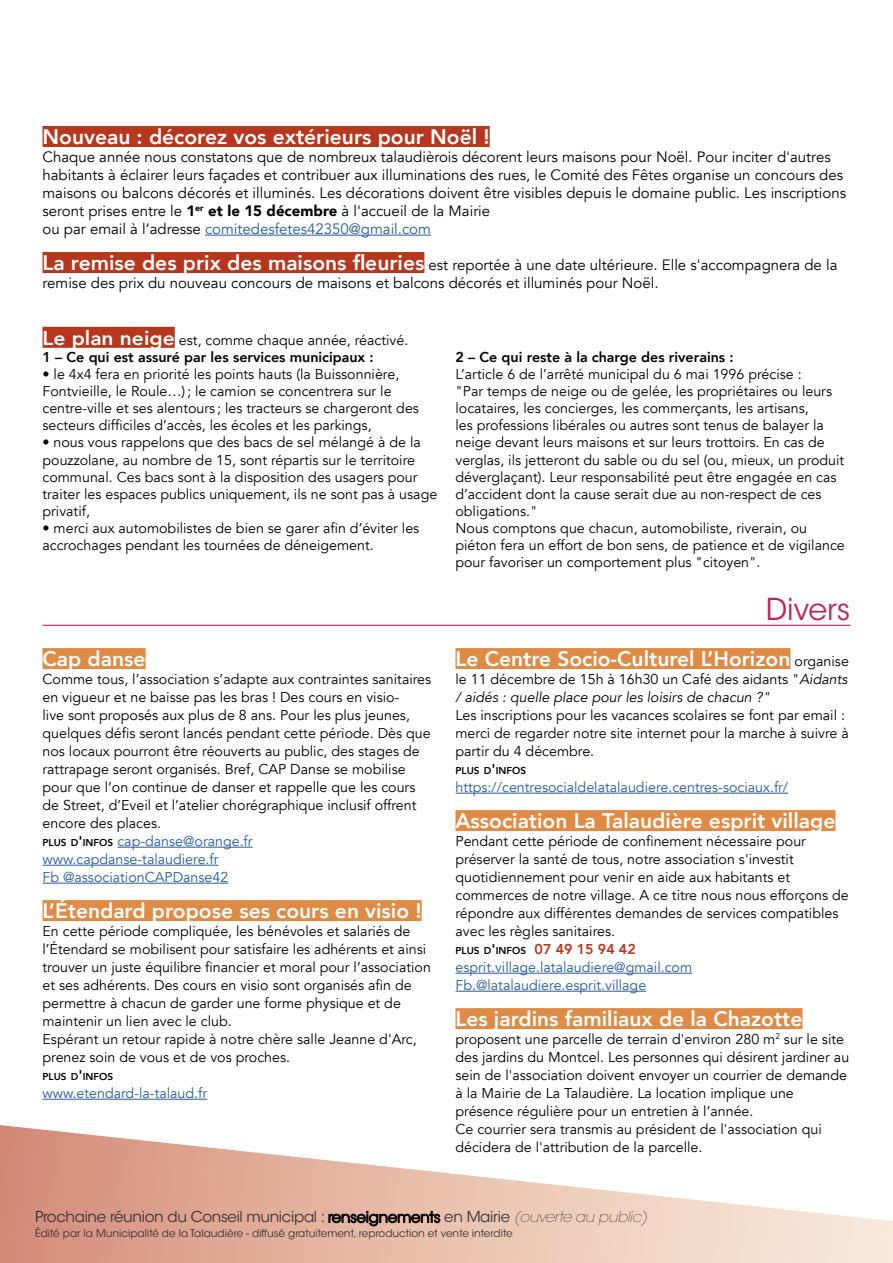
<style>
.page{position:relative;width:893px;height:1263px;background:#fff}
.page>*{position:absolute;margin:0;border:0;box-sizing:border-box;transform-origin:0 0}
.t1{font:30px "ITC Avant Garde Std";color:#b92858}
.t2{font:800 21px "Avenir";color:#fff}
.t3{font:15px/18px "Avenir";color:#000}
.t4{font:15px "ITC Avant Garde Std";letter-spacing:-.02em;color:#373635}
.t5{font:14.25px/18px "Avenir";color:#000}
.t6{font:14.25px/18px "Avenir";color:#275b9b}
.t7{font:800 14.25px/17.1px "Avenir";color:#000}
.t8{font:italic 14.25px/18px "Avenir";color:#000}
.t9{font:10.5px "ITC Avant Garde Std";color:#373635}
.t10{font:800 10.05px "Avenir";color:#000}
.s1{font-weight:900}
.s2{color:#275b9b}
.s3{font-weight:800;font-size:21px;color:#fff}
.s4{font-size:19.95px;color:#fff}
.s5{font-weight:400}
.s6{font-weight:800;font-size:10.05px}
.s7{font-weight:800}
.s8{font-size:14.25px}
.s9{font-weight:400;font-size:14.25px;color:#000}
.s10{font-style:normal}
.s11{font-size:14.25px;color:#b6371d}
.s12{font-weight:200;font-style:italic}
</style>
<div class="page">
<svg style="left:0;top:1125px;width:893px;height:138px"></svg>
<div style="left:43px;top:327px;width:132px;height:21px;background:#b6371d"></div>
<div style="left:43px;top:648px;width:103px;height:21px;background:#e08b45"></div>
<hr style="left:117px;top:847px;width:136px;height:1px;background:#275b9b">
<hr style="left:43px;top:865px;width:176px;height:1px;background:#275b9b">
<hr style="left:43px;top:883px;width:185px;height:1px;background:#275b9b">
<div style="left:43px;top:900px;width:379px;height:21px;background:#e08b45"></div>
<hr style="left:43px;top:1099px;width:164px;height:1px;background:#275b9b">
<div style="left:455px;top:648px;width:335px;height:21px;background:#e08b45"></div>
<hr style="left:455px;top:793px;width:333px;height:1px;background:#275b9b">
<div style="left:455px;top:810px;width:380px;height:21px;background:#e08b45"></div>
<hr style="left:455px;top:973px;width:237px;height:1px;background:#275b9b">
<hr style="left:455px;top:991px;width:191px;height:1px;background:#275b9b">
<div style="left:455px;top:1008px;width:347px;height:21px;background:#e08b45"></div>
<div style="left:43px;top:126px;width:447px;height:21px;background:#b6371d"></div>
<hr style="left:205px;top:235px;width:226px;height:1px;background:#275b9b">
<div style="left:43px;top:252px;width:381px;height:21px;background:#b6371d"></div>
<hr style="left:43px;top:625px;width:807px;height:1px;background:#b92858">
<h2 class="t2" style="left:43px;top:120px;width:449px">Nouveau : décorez vos extérieurs pour Noël !</h2>
<p class="t3" style="left:43px;top:148px;width:805px">Chaque année nous constatons que de nombreux talaudièrois décorent leurs maisons pour Noël. Pour inciter d'autres habitants à éclairer leurs façades et contribuer aux illuminations des rues, le Comité des Fêtes organise un concours des maisons ou balcons décorés et illuminés. Les décorations doivent être visibles depuis le domaine public. Les inscriptions seront prises entre le <span class="s1">1</span><sup>er</sup> <span class="s1">et le 15 décembre</span> à l'accueil de la Mairie<br>ou par email à l’adresse <span class="s2">comitedesfetes42350@gmail.com</span></p>
<p class="t3" style="left:43px;top:256px;width:796px"><span class="s3">La remise des prix des maisons fleuries</span> est reportée à une date ultérieure. Elle s'accompagnera de la remise des prix du nouveau concours de maisons et balcons décorés et illuminés pour Noël.</p>
<p class="t7" style="left:43px;top:331px;width:367px"><span class="s4">Le plan neige</span> <span class="s5">est, comme chaque année, réactivé.<br></span>1 – Ce qui est assuré par les services municipaux :</p>
<p class="t5" style="left:43px;top:366px;width:378px;line-height:17.1px">• le 4x4 fera en priorité les points hauts (la Buissonnière, Fontvieille, le Roule…); le camion se concentrera sur le centre-ville et ses alentours ; les tracteurs se chargeront des secteurs difficiles d’accès, les écoles et les parkings,</p>
<p class="t5" style="left:43px;top:434px;width:396px;line-height:17.1px">• nous vous rappelons que des bacs de sel mélangé à de la pouzzolane, au nombre de 15, sont répartis sur le territoire communal. Ces bacs sont à la disposition des usagers pour traiter les espaces publics uniquement, ils ne sont pas à usage privatif,</p>
<p class="t5" style="left:43px;top:520px;width:378px;line-height:17.1px">• merci aux automobilistes de bien se garer afin d’éviter les accrochages pendant les tournées de déneigement.</p>
<h2 class="t2" style="left:43px;top:642px;width:105px">Cap danse</h2>
<p class="t5" style="left:43px;top:670px;width:390px">Comme tous, l’association s’adapte aux contraintes sanitaires en vigueur et ne baisse pas les bras ! Des cours en visio-<br>live sont proposés aux plus de 8 ans. Pour les plus jeunes, quelques défis seront lancés pendant cette période. Dès que nos locaux pourront être réouverts au public, des stages de rattrapage seront organisés. Bref, CAP Danse se mobilise pour que l’on continue de danser et rappelle que les cours de Street, d’Eveil et l’atelier chorégraphique inclusif offrent encore des places.<br><span class="s6">PLUS D</span><span class="s7">'</span><span class="s6">INFOS</span> <span class="s2">cap-danse@orange.fr www.capdanse-talaudiere.fr<br>Fb @associationCAPDanse42</span></p>
<h2 class="t2" style="left:43px;top:894px;width:381px">L’Étendard propose ses cours en visio !</h2>
<p class="t5" style="left:43px;top:922px;width:390px">En cette période compliquée, les bénévoles et salariés de l’Étendard se mobilisent pour satisfaire les adhérents et ainsi trouver un juste équilibre financier et moral pour l’association et ses adhérents. Des cours en visio sont organisés afin de permettre à chacun de garder une forme physique et de maintenir un lien avec le club.<br>Espérant un retour rapide à notre chère salle Jeanne d'Arc, prenez soin de vous et de vos proches.</p>
<p class="t10" style="left:43px;top:1069px;width:72px">PLUS D<span class="s8">'</span>INFOS</p>
<p class="t6" style="left:43px;top:1084px;width:166px">www.etendard-la-talaud.fr</p>
<p class="t7" style="left:455px;top:348px;width:280px">2 – Ce qui reste à la charge des riverains :</p>
<p class="t5" style="left:455px;top:366px;width:391px;line-height:17.1px">L’article 6 de l’arrêté municipal du 6 mai 1996 précise :<br>"Par temps de neige ou de gelée, les propriétaires ou leurs locataires, les concierges, les commerçants, les artisans,<br>les professions libérales ou autres sont tenus de balayer la neige devant leurs maisons et sur leurs trottoirs. En cas de verglas, ils jetteront du sable ou du sel (ou, mieux, un produit déverglaçant). Leur responsabilité peut être engagée en cas d’accident dont la cause serait due au non-respect de ces obligations."<br>Nous comptons que chacun, automobiliste, riverain, ou piéton fera un effort de bon sens, de patience et de vigilance pour favoriser un comportement plus "citoyen".</p>
<h1 class="t1" style="left:766px;top:591px;width:86px">Divers</h1>
<h2 class="t2" style="left:455px;top:642px;width:395px">Le Centre Socio-Culturel L’Horizon <span class="s9">organise</span></h2>
<p class="t8" style="left:455px;top:670px;width:394px"><span class="s10">le 11 décembre de 15h à 16h30 un Café des aidants "</span>Aidants / aidés : quelle place pour les loisirs de chacun ?"</p>
<p class="t5" style="left:455px;top:706px;width:395px">Les inscriptions pour les vacances scolaires se font par email : merci de regarder notre site internet pour la marche à suivre à partir du 4 décembre.</p>
<p class="t10" style="left:455px;top:763px;width:72px">PLUS D<span class="s8">'</span>INFOS</p>
<p class="t6" style="left:455px;top:778px;width:334px">https://centresocialdelatalaudiere.centres-sociaux.fr/</p>
<h2 class="t2" style="left:455px;top:804px;width:381px">Association La Talaudière esprit village</h2>
<p class="t5" style="left:455px;top:832px;width:395px">Pendant cette période de confinement nécessaire pour préserver la santé de tous, notre association s'investit quotidiennement pour venir en aide aux habitants et commerces de notre village. A ce titre nous nous efforçons de répondre aux différentes demandes de services compatibles avec les règles sanitaires.</p>
<p class="t10" style="left:455px;top:943px;width:182px">PLUS D<span class="s8">'</span>INFOS <span class="s11">07 49 15 94 42</span></p>
<p class="t6" style="left:455px;top:958px;width:238px">esprit.village.latalaudiere@gmail.com<br>Fb.@latalaudiere.esprit.village</p>
<h2 class="t2" style="left:455px;top:1002px;width:348px">Les jardins familiaux de la Chazotte</h2>
<p class="t5" style="left:455px;top:1030px;width:395px">proposent une parcelle de terrain d'environ 280 m<sup>2</sup> sur le site des jardins du Montcel. Les personnes qui désirent jardiner au sein de l'association doivent envoyer un courrier de demande à la Mairie de La Talaudière. La location implique une présence régulière pour un entretien à l’année.<br>Ce courrier sera transmis au président de l'association qui décidera de l'attribution de la parcelle.</p>
<p class="t4" style="left:35px;top:1208px;width:614px">Prochaine réunion du Conseil municipal : renseignements en Mairie <span class="s12">(ouverte au public)</span></p>
<p class="t9" style="left:35px;top:1227px;width:479px">Édité par la Municipalité de la Talaudière - diffusé gratuitement, reproduction et vente interdite</p>
</div>
